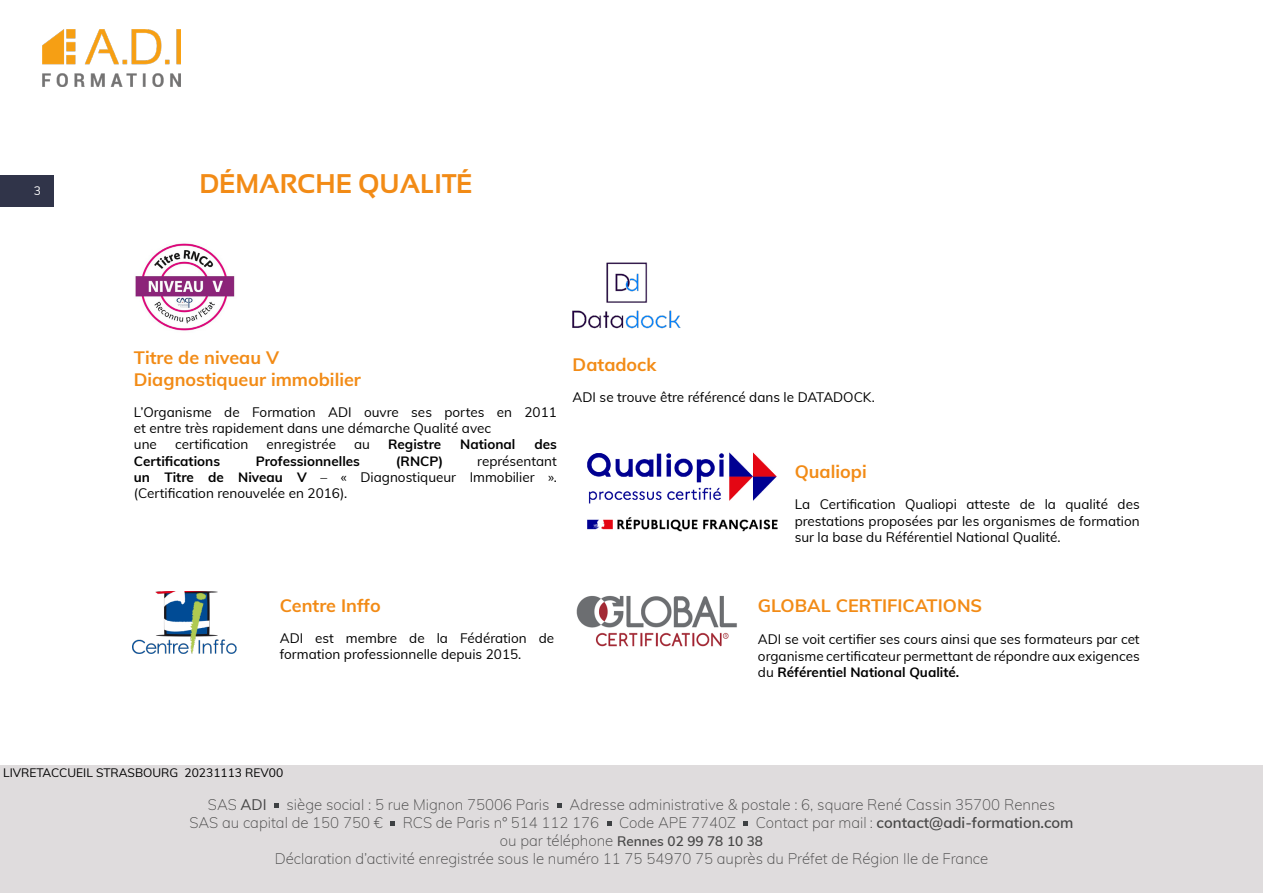
<style>
.page{position:relative;width:1263px;height:893px;background:#fff}
.page>*{position:absolute;margin:0;border:0;box-sizing:border-box;transform-origin:0 0}
.t1{font:700 27px "Sansation";color:#f28b16}
.t2{font:700 18px/21.6px "Muli";color:#f28b16}
.t3{font:200 15px "Muli";color:#464646}
.t4{font:600 15px "Muli";color:#464646}
.t5{font:13.5px/16.2px "Muli";color:#000;text-align:justify}
.t6{font:700 13.5px "Muli";color:#000}
.t7{font:600 13.5px "Muli";color:#464646}
.t8{font:12px "Muli";color:#000}
.t9{font:12px "Muli";color:#fff}
.s1{font-weight:700}
.s2{font-weight:400}
.s3{font-weight:200}
.s4{font-weight:200;font-size:15px}
</style>
<div class="page">
<img style="left:42px;top:30px;width:139px;height:56px">
<div style="left:0;top:765px;width:1263px;height:128px;background:#dfdcdd"></div>
<svg style="left:274px;top:803px;width:5px;height:5px"></svg>
<svg style="left:557px;top:803px;width:5px;height:5px"></svg>
<svg style="left:390px;top:821px;width:5px;height:5px"></svg>
<svg style="left:607px;top:821px;width:5px;height:5px"></svg>
<svg style="left:743px;top:821px;width:5px;height:5px"></svg>
<div style="left:0;top:176px;width:54px;height:31px;background:#303449"></div>
<img style="left:135px;top:243px;width:100px;height:88px">
<img style="left:573px;top:262px;width:107px;height:67px">
<img style="left:132px;top:591px;width:104px;height:63px">
<img style="left:576px;top:596px;width:161px;height:51px">
<img style="left:587px;top:452px;width:191px;height:80px">
<p class="t9" style="left:34px;top:182px;width:9px">3</p>
<p class="t1" style="left:199px;top:168px;width:275px">DÉMARCHE QUALITÉ</p>
<p class="t2" style="left:134px;top:346px;width:229px">Titre de niveau V<br>Diagnostiqueur immobilier</p>
<p class="t5" style="left:134px;top:403px;width:424px">L’Organisme de Formation ADI ouvre ses portes en 2011 et entre très rapidement dans une démarche Qualité avec</p>
<p class="t5" style="left:134px;top:436px;width:25px">une</p>
<p class="t5" style="left:175px;top:436px;width:75px">certification</p>
<p class="t5" style="left:267px;top:436px;width:71px">enregistrée</p>
<p class="t5" style="left:354px;top:436px;width:17px">au</p>
<p class="t6" style="left:388px;top:435px;width:55px">Registre</p>
<p class="t6" style="left:460px;top:435px;width:57px">National</p>
<p class="t6" style="left:534px;top:435px;width:24px">des</p>
<p class="t6" style="left:134px;top:451px;width:88px">Certifications</p>
<p class="t6" style="left:256px;top:451px;width:106px">Professionnelles</p>
<p class="t6" style="left:396px;top:451px;width:49px">(RNCP)</p>
<p class="t5" style="left:134px;top:452px;width:425px;text-indent:343px">représentant <span class="s1">un Titre de Niveau V</span> – « Diagnostiqueur Immobilier ». (Certification renouvelée en 2016).</p>
<p class="t2" style="left:573px;top:352px;width:85px">Datadock</p>
<p class="t5" style="left:573px;top:388px;width:304px">ADI se trouve être référencé dans le DATADOCK.</p>
<p class="t2" style="left:795px;top:460px;width:73px">Qualiopi</p>
<p class="t5" style="left:795px;top:496px;width:346px">La Certification Qualiopi atteste de la qualité des prestations proposées par les organismes de formation sur la base du Référentiel National Qualité.</p>
<p class="t2" style="left:280px;top:594px;width:102px">Centre Inffo</p>
<p class="t5" style="left:280px;top:630px;width:276px">ADI est membre de la Fédération de formation professionnelle depuis 2015.</p>
<p class="t2" style="left:758px;top:594px;width:226px">GLOBAL CERTIFICATIONS</p>
<p class="t5" style="left:758px;top:631px;width:383px">ADI se voit certifier ses cours ainsi que ses formateurs par cet organisme certificateur permettant de répondre aux exigences du <span class="s1">Référentiel National Qualité.</span></p>
<p class="t8" style="left:3px;top:764px;width:282px">LIVRETACCUEIL STRASBOURG 20231113 REV00</p>
<p class="t3" style="left:208px;top:793px;width:60px">SAS <span class="s2">ADI</span></p>
<p class="t3" style="left:287px;top:793px;width:264px">siège social : 5 rue Mignon 75006 Paris</p>
<p class="t3" style="left:569px;top:793px;width:487px">Adresse administrative &amp; postale : 6, square René Cassin 35700 Rennes</p>
<p class="t3" style="left:189px;top:811px;width:195px">SAS au capital de 150 750 €</p>
<p class="t3" style="left:403px;top:811px;width:198px">RCS de Paris n° 514 112 176</p>
<p class="t3" style="left:619px;top:811px;width:118px">Code APE 7740Z</p>
<p class="t4" style="left:756px;top:811px;width:319px"><span class="s3">Contact par mail :</span> contact@adi-formation.com</p>
<p class="t7" style="left:500px;top:831px;width:265px"><span class="s4">ou par téléphone</span> Rennes 02 99 78 10 38</p>
<p class="t3" style="left:275px;top:847px;width:715px">Déclaration d’activité enregistrée sous le numéro 11 75 54970 75 auprès du Préfet de Région Ile de France</p>
</div>
